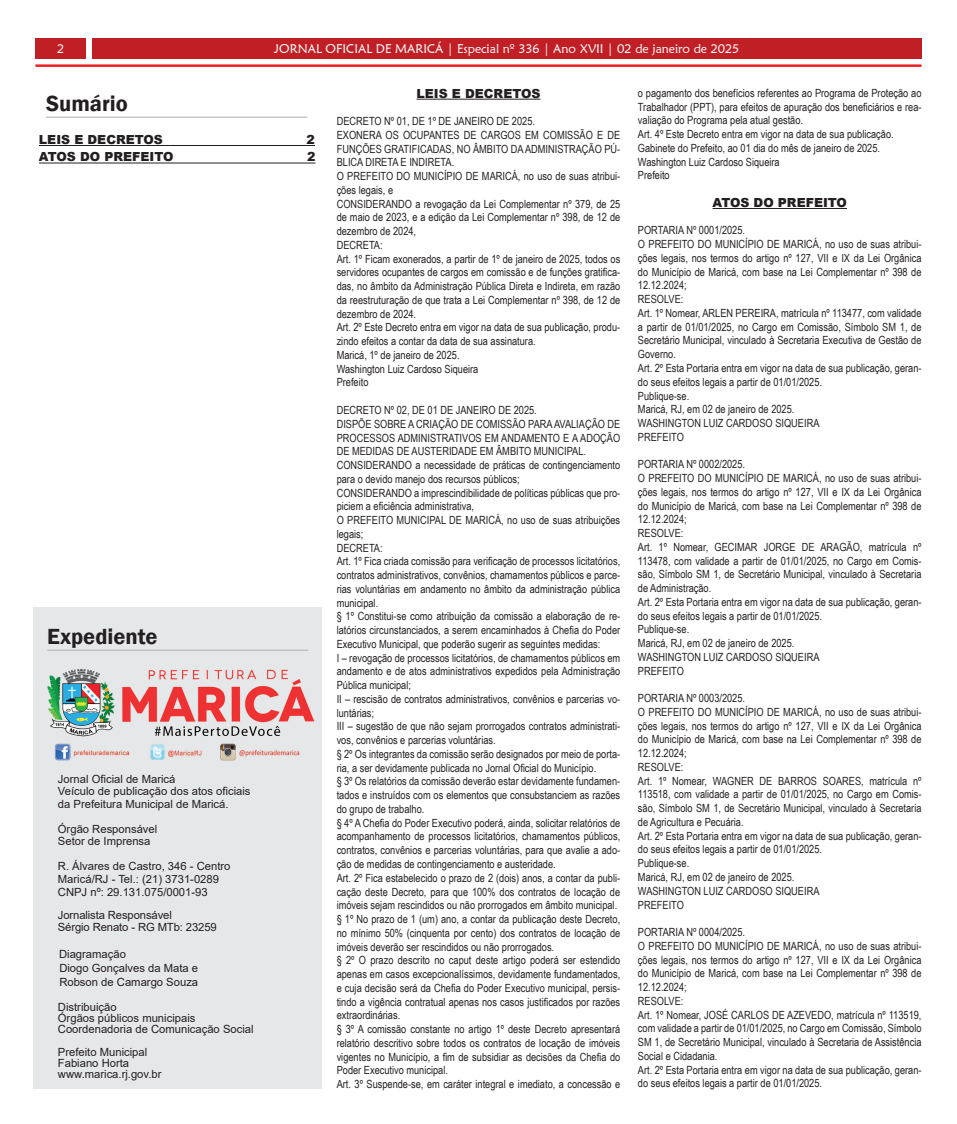
<style>
.page{position:relative;width:957px;height:1124px;background:#fff}
.page>*{position:absolute;margin:0;border:0;box-sizing:border-box;transform-origin:0 0}
.t1{font:600 22.5px "Franklin Gothic";color:#231f20}
.t2{font:12.5px "Maiandra GD";color:#fff}
.t3{font:900 12.5px "Arial";color:#231f20}
.t4{font:11.25px/13.8px "Arial Narrow";color:#231f20}
.t5{font:11.25px/12.5px "Arial";color:#231f20}
</style>
<div class="page">
<div style="left:35px;top:38px;width:51px;height:21px;background:#c02025"></div>
<hr style="left:35px;top:64px;width:886px;height:3px;background:#ee1f23">
<div style="left:92px;top:38px;width:829px;height:21px;background:#c02025"></div>
<hr style="left:39px;top:145px;width:276px;height:1px;background:#231f20">
<hr style="left:39px;top:163px;width:276px;height:1px;background:#231f20">
<hr style="left:712px;top:208px;width:135px;height:1px;background:#231f20">
<hr style="left:416px;top:99px;width:124px;height:1px;background:#231f20">
<div style="left:34px;top:607px;width:288px;height:481px;background:#e6e7e9"></div>
<hr style="left:46px;top:116px;width:261px;height:2px;background:#bcbdc0">
<hr style="left:47px;top:649px;width:261px;height:1px;background:#bcbdc0">
<img style="left:54px;top:743px;width:246px;height:18px">
<img style="left:47px;top:669px;width:268px;height:68px">
<p class="t2" style="left:57px;top:41px;width:9px">2</p>
<p class="t2" style="left:274px;top:41px;width:466px">JORNAL OFICIAL DE MARICÁ | Especial nº 336 | Ano XVII | 02 de janeiro de 2025</p>
<h1 class="t1" style="left:46px;top:89px;width:83px">Sumário</h1>
<p class="t3" style="left:39px;top:130px;width:125px">LEIS E DECRETOS</p>
<p class="t3" style="left:306px;top:130px;width:10px">2</p>
<p class="t3" style="left:39px;top:148px;width:136px">ATOS DO PREFEITO</p>
<p class="t3" style="left:307px;top:148px;width:10px">2</p>
<h1 class="t1" style="left:47px;top:622px;width:112px">Expediente</h1>
<p class="t5" style="left:58px;top:772px;width:194px">Jornal Oficial de Maricá<br>Veículo de publicação dos atos oficiais da Prefeitura Municipal de Maricá.</p>
<p class="t5" style="left:58px;top:822px;width:101px">Órgão Responsável<br>Setor de Imprensa</p>
<p class="t5" style="left:58px;top:860px;width:174px">R. Álvares de Castro, 346 - Centro<br>Maricá/RJ - Tel.: (21) 3731-0289<br>CNPJ nº: 29.131.075/0001-93</p>
<p class="t5" style="left:58px;top:909px;width:160px;line-height:11.2px">Jornalista Responsável<br>Sérgio Renato - RG MTb: 23259</p>
<p class="t5" style="left:59px;top:946px;width:141px;line-height:13.8px">Diagramação<br>Diogo Gonçalves da Mata e<br>Robson de Camargo Souza</p>
<p class="t5" style="left:58px;top:1000px;width:197px;line-height:11.2px">Distribuição<br>Órgãos públicos municipais<br>Coordenadoria de Comunicação Social</p>
<p class="t5" style="left:58px;top:1045px;width:105px;line-height:11.2px">Prefeito Municipal<br>Fabiano Horta www.marica.rj.gov.br</p>
<p class="t3" style="left:416px;top:84px;width:125px">LEIS E DECRETOS</p>
<p class="t4" style="left:337px;top:114px;width:285px">DECRETO Nº 01, DE 1º DE JANEIRO DE 2025.<br>EXONERA OS OCUPANTES DE CARGOS EM COMISSÃO E DE FUNÇÕES GRATIFICADAS, NO ÂMBITO DA ADMINISTRAÇÃO PÚ-BLICA DIRETA E INDIRETA.<br>O PREFEITO DO MUNICÍPIO DE MARICÁ, no uso de suas atribui&shy;ções legais, e<br>CONSIDERANDO a revogação da Lei Complementar nº 379, de 25 de maio de 2023, e a edição da Lei Complementar nº 398, de 12 de dezembro de 2024,<br>DECRETA:<br>Art. 1º Ficam exonerados, a partir de 1º de janeiro de 2025, todos os servidores ocupantes de cargos em comissão e de funções gratifica&shy;das, no âmbito da Administração Pública Direta e Indireta, em razão da reestruturação de que trata a Lei Complementar nº 398, de 12 de dezembro de 2024.<br>Art. 2º Este Decreto entra em vigor na data de sua publicação, produ&shy;zindo efeitos a contar da data de sua assinatura.<br>Maricá, 1º de janeiro de 2025.<br>Washington Luiz Cardoso Siqueira<br>Prefeito</p>
<p class="t4" style="left:337px;top:402px;width:285px">DECRETO Nº 02, DE 01 DE JANEIRO DE 2025.<br>DISPÕE SOBRE A CRIAÇÃO DE COMISSÃO PARA AVALIAÇÃO DE PROCESSOS ADMINISTRATIVOS EM ANDAMENTO E A ADOÇÃO DE MEDIDAS DE AUSTERIDADE EM ÂMBITO MUNICIPAL.<br>CONSIDERANDO a necessidade de práticas de contingenciamento para o devido manejo dos recursos públicos;<br>CONSIDERANDO a imprescindibilidade de políticas públicas que pro&shy;piciem a eficiência administrativa,<br>O PREFEITO MUNICIPAL DE MARICÁ, no uso de suas atribuições legais;<br>DECRETA:<br>Art. 1º Fica criada comissão para verificação de processos licitatórios, contratos administrativos, convênios, chamamentos públicos e parce&shy;rias voluntárias em andamento no âmbito da administração pública municipal.<br>§ 1º Constitui-se como atribuição da comissão a elaboração de re&shy;latórios circunstanciados, a serem encaminhados à Chefia do Poder Executivo Municipal, que poderão sugerir as seguintes medidas:<br>I – revogação de processos licitatórios, de chamamentos públicos em andamento e de atos administrativos expedidos pela Administração Pública municipal;<br>II – rescisão de contratos administrativos, convênios e parcerias vo&shy;luntárias;<br>III – sugestão de que não sejam prorrogados contratos administrati&shy;vos, convênios e parcerias voluntárias.<br>§ 2º Os integrantes da comissão serão designados por meio de porta&shy;ria, a ser devidamente publicada no Jornal Oficial do Município.<br>§ 3º Os relatórios da comissão deverão estar devidamente fundamen&shy;tados e instruídos com os elementos que consubstanciem as razões do grupo de trabalho.<br>§ 4º A Chefia do Poder Executivo poderá, ainda, solicitar relatórios de acompanhamento de processos licitatórios, chamamentos públicos, contratos, convênios e parcerias voluntárias, para que avalie a ado&shy;ção de medidas de contingenciamento e austeridade.<br>Art. 2º Fica estabelecido o prazo de 2 (dois) anos, a contar da publi&shy;cação deste Decreto, para que 100% dos contratos de locação de imóveis sejam rescindidos ou não prorrogados em âmbito municipal. § 1º No prazo de 1 (um) ano, a contar da publicação deste Decreto, no mínimo 50% (cinquenta por cento) dos contratos de locação de imóveis deverão ser rescindidos ou não prorrogados.<br>§ 2º O prazo descrito no caput deste artigo poderá ser estendido apenas em casos excepcionalíssimos, devidamente fundamentados, e cuja decisão será da Chefia do Poder Executivo municipal, persis&shy;tindo a vigência contratual apenas nos casos justificados por razões extraordinárias.<br>§ 3º A comissão constante no artigo 1º deste Decreto apresentará relatório descritivo sobre todos os contratos de locação de imóveis vigentes no Município, a fim de subsidiar as decisões da Chefia do Poder Executivo municipal.<br>Art. 3º Suspende-se, em caráter integral e imediato, a concessão e</p>
<p class="t4" style="left:638px;top:86px;width:285px">o pagamento dos benefícios referentes ao Programa de Proteção ao Trabalhador (PPT), para efeitos de apuração dos beneficiários e rea&shy;valiação do Programa pela atual gestão.<br>Art. 4º Este Decreto entra em vigor na data de sua publicação.<br>Gabinete do Prefeito, ao 01 dia do mês de janeiro de 2025.<br>Washington Luiz Cardoso Siqueira<br>Prefeito</p>
<p class="t3" style="left:712px;top:193px;width:136px">ATOS DO PREFEITO</p>
<p class="t4" style="left:638px;top:223px;width:285px">PORTARIA Nº 0001/2025.<br>O PREFEITO DO MUNICÍPIO DE MARICÁ, no uso de suas atribui&shy;ções legais, nos termos do artigo nº 127, VII e IX da Lei Orgânica do Município de Maricá, com base na Lei Complementar nº 398 de 12.12.2024;<br>RESOLVE:<br>Art. 1º Nomear, ARLEN PEREIRA, matrícula nº 113477, com validade a partir de 01/01/2025, no Cargo em Comissão, Símbolo SM 1, de Secretário Municipal, vinculado à Secretaria Executiva de Gestão de Governo.<br>Art. 2º Esta Portaria entra em vigor na data de sua publicação, geran&shy;do seus efeitos legais a partir de 01/01/2025.<br>Publique-se.<br>Maricá, RJ, em 02 de janeiro de 2025.<br>WASHINGTON LUIZ CARDOSO SIQUEIRA<br>PREFEITO</p>
<p class="t4" style="left:638px;top:457px;width:285px">PORTARIA Nº 0002/2025.<br>O PREFEITO DO MUNICÍPIO DE MARICÁ, no uso de suas atribui&shy;ções legais, nos termos do artigo nº 127, VII e IX da Lei Orgânica do Município de Maricá, com base na Lei Complementar nº 398 de 12.12.2024;<br>RESOLVE:<br>Art. 1º Nomear, GECIMAR JORGE DE ARAGÃO, matrícula nº 113478, com validade a partir de 01/01/2025, no Cargo em Comis&shy;são, Símbolo SM 1, de Secretário Municipal, vinculado à Secretaria de Administração.<br>Art. 2º Esta Portaria entra em vigor na data de sua publicação, geran&shy;do seus efeitos legais a partir de 01/01/2025.<br>Publique-se.<br>Maricá, RJ, em 02 de janeiro de 2025.<br>WASHINGTON LUIZ CARDOSO SIQUEIRA<br>PREFEITO</p>
<p class="t4" style="left:638px;top:690px;width:285px">PORTARIA Nº 0003/2025.<br>O PREFEITO DO MUNICÍPIO DE MARICÁ, no uso de suas atribui&shy;ções legais, nos termos do artigo nº 127, VII e IX da Lei Orgânica do Município de Maricá, com base na Lei Complementar nº 398 de 12.12.2024;<br>RESOLVE:<br>Art. 1º Nomear, WAGNER DE BARROS SOARES, matrícula nº 113518, com validade a partir de 01/01/2025, no Cargo em Comis&shy;são, Símbolo SM 1, de Secretário Municipal, vinculado à Secretaria de Agricultura e Pecuária.<br>Art. 2º Esta Portaria entra em vigor na data de sua publicação, geran&shy;do seus efeitos legais a partir de 01/01/2025.<br>Publique-se.<br>Maricá, RJ, em 02 de janeiro de 2025.<br>WASHINGTON LUIZ CARDOSO SIQUEIRA<br>PREFEITO</p>
<p class="t4" style="left:638px;top:924px;width:285px">PORTARIA Nº 0004/2025.<br>O PREFEITO DO MUNICÍPIO DE MARICÁ, no uso de suas atribui&shy;ções legais, nos termos do artigo nº 127, VII e IX da Lei Orgânica do Município de Maricá, com base na Lei Complementar nº 398 de 12.12.2024;<br>RESOLVE:<br>Art. 1º Nomear, JOSÉ CARLOS DE AZEVEDO, matrícula nº 113519, com validade a partir de 01/01/2025, no Cargo em Comissão, Símbolo SM 1, de Secretário Municipal, vinculado à Secretaria de Assistência Social e Cidadania.<br>Art. 2º Esta Portaria entra em vigor na data de sua publicação, geran&shy;do seus efeitos legais a partir de 01/01/2025.</p>
</div>
